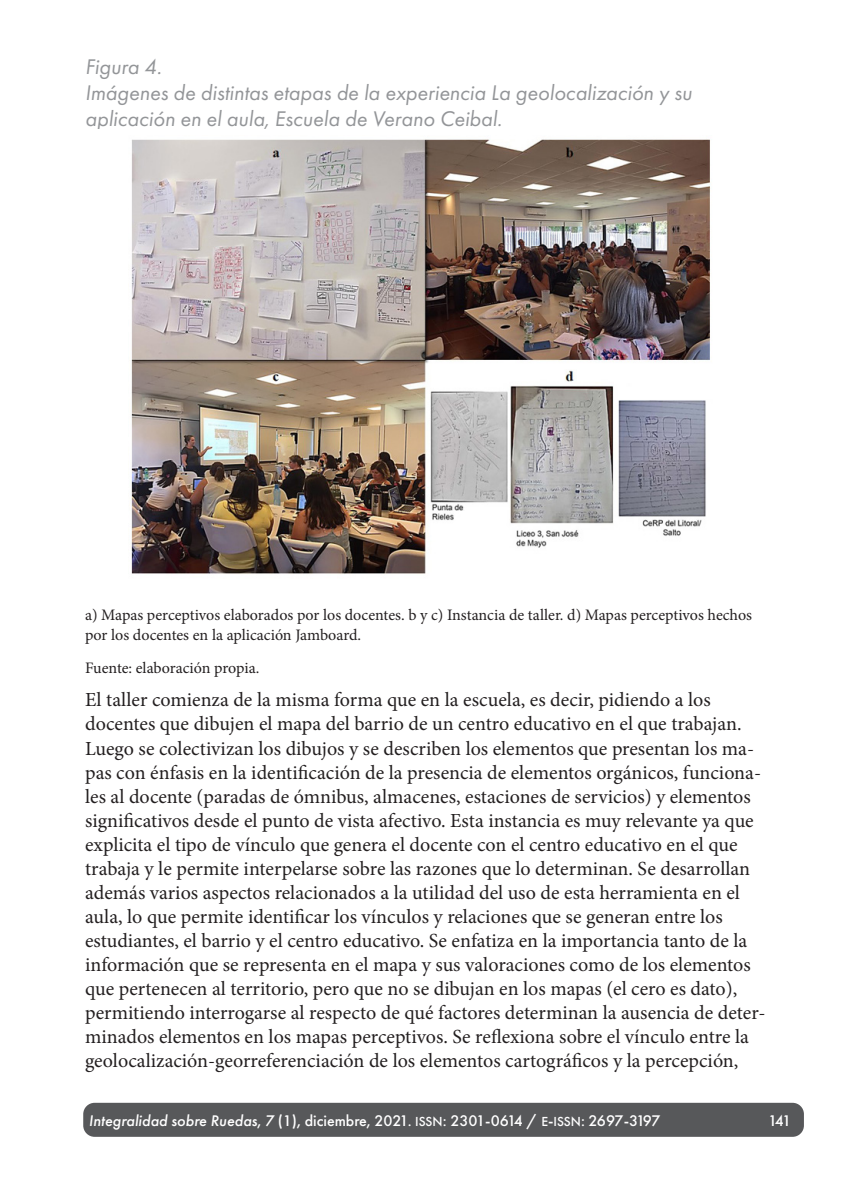
<style>
.page{position:relative;width:851px;height:1191px;background:#fff}
.page>*{position:absolute;margin:0;border:0;box-sizing:border-box;transform-origin:0 0}
.st03{font:italic 22px/26.4px "Futura PT";color:#939598}
.txt_9{font:20px/24px "Minion Pro";color:#231f20}
.pie_de_imagen{font:16px/19.2px "Minion Pro";color:#231f20}
.t1{font:500 16px "Futura PT";color:#fff}
.s1{font-style:italic}
.s2{font-family:"Futura PT Medium SC850";font-weight:400;font-size:13.6px}
.s3{font-family:"Futura PT Medium SC850";font-weight:400}
</style>
<div class="page">
<div style="left:83px;top:1102px;width:720px;height:34px;background:#57585a;border-radius:11px"></div>
<img style="left:131px;top:139px;width:579px;height:435px">
<p class="st03" style="left:85px;top:53px;width:608px">Figura 4.<br>Imágenes de distintas etapas de la experiencia La geolocalización y su aplicación en el aula, Escuela de Verano Ceibal.</p>
<p class="pie_de_imagen" style="left:85px;top:606px;width:668px">a) Mapas perceptivos elaborados por los docentes. b y c) Instancia de taller. d) Mapas perceptivos hechos por los docentes en la aplicación Jamboard.</p>
<p class="pie_de_imagen" style="left:85px;top:659px;width:176px">Fuente: elaboración propia.</p>
<p class="txt_9" style="left:85px;top:688px;width:681px">El taller comienza de la misma forma que en la escuela, es decir, pidiendo a los docentes que dibujen el mapa del barrio de un centro educativo en el que trabajan.<br>Luego se colectivizan los dibujos y se describen los elementos que presentan los ma&shy;pas con énfasis en la identificación de la presencia de elementos orgánicos, funciona&shy;les al docente (paradas de ómnibus, almacenes, estaciones de servicios) y elementos significativos desde el punto de vista afectivo. Esta instancia es muy relevante ya que explicita el tipo de vínculo que genera el docente con el centro educativo en el que trabaja y le permite interpelarse sobre las razones que lo determinan. Se desarrollan además varios aspectos relacionados a la utilidad del uso de esta herramienta en el aula, lo que permite identificar los vínculos y relaciones que se generan entre los estudiantes, el barrio y el centro educativo. Se enfatiza en la importancia tanto de la información que se representa en el mapa y sus valoraciones como de los elementos que pertenecen al territorio, pero que no se dibujan en los mapas (el cero es dato), permitiendo interrogarse al respecto de qué factores determinan la ausencia de deter&shy;minados elementos en los mapas perceptivos. Se reflexiona sobre el vínculo entre la geolocalización-georreferenciación de los elementos cartográficos y la percepción,</p>
<p class="t1" style="left:89px;top:1111px;width:573px"><span class="s1">Integralidad sobre Ruedas</span>, <span class="s1">7</span> (1), diciembre, 2021. <span class="s2">ISSN</span>: 2301-0614 / <span class="s2">E</span><span class="s3">-</span><span class="s2">ISSN</span><span class="s3">:</span> 2697-3197</p>
<p class="t1" style="left:768px;top:1111px;width:25px">141</p>
</div>
